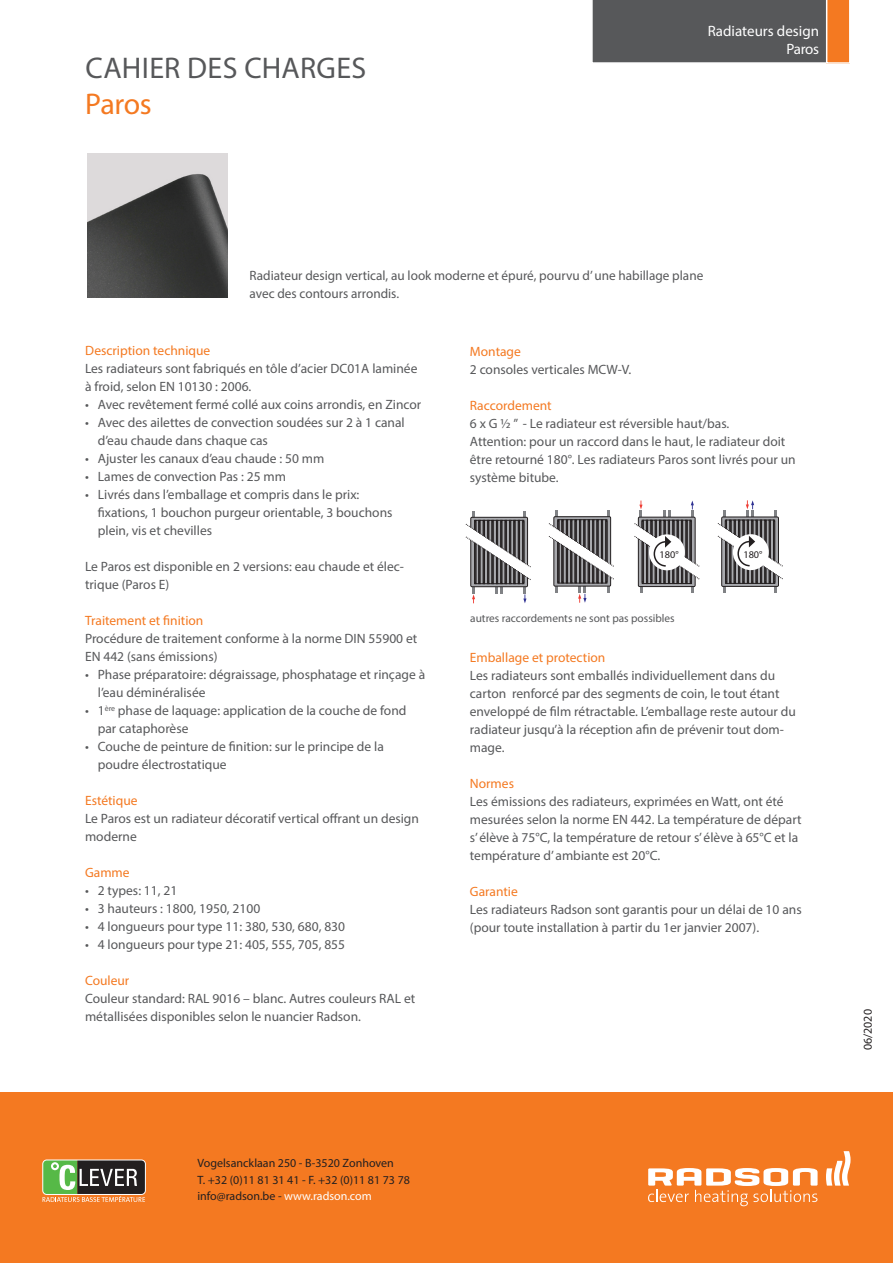
<style>
.page{position:relative;width:893px;height:1263px;background:#fff}
.page>*{position:absolute;margin:0;border:0;box-sizing:border-box;transform-origin:0 0}
.Heading_Large_-_extr{font:30px "Myriad Pro";letter-spacing:.01em;color:#57585a}
.Heading_Large_-_extr-2{font:30px "Myriad Pro";letter-spacing:-.015em;color:#f47921}
.t1{font:15px "Myriad Pro";color:#fff}
.zBasicText{font:13.5px/18px "Myriad Pro";color:#57585a}
.zBasicSubtitles{font:13.5px "Myriad Pro";color:#57585a}
.zBasicSubtitles-2{font:13.5px "Myriad Pro";color:#f47921}
.zBasicText-2{font:13.5px "Myriad Pro";color:#f47921}
.t2{font:12px "Myriad Pro";color:#231f20}
.Bulletpoints{font:11.4px "Myriad Pro";color:#57585a}
.t3{font:10.2px "Myriad Pro";color:#231f20}
.s1{color:#fff}
</style>
<div class="page">
<div style="left:0;top:1093px;width:893px;height:170px;background:#f47921"></div>
<svg style="left:826px;top:1151px;width:24px;height:34px"></svg>
<svg style="left:648px;top:1168px;width:170px;height:38px"></svg>
<svg style="left:43px;top:1160px;width:102px;height:42px;background:#797c59"></svg>
<svg style="left:592px;top:0;width:258px;height:64px;background:#6a615b"></svg>
<img style="left:87px;top:153px;width:141px;height:144px">
<svg style="left:465px;top:500px;width:318px;height:104px"></svg>
<p class="Heading_Large_-_extr" style="left:85px;top:50px;width:283px">CAHIER DES CHARGES</p>
<p class="Heading_Large_-_extr-2" style="left:85px;top:86px;width:68px">Paros</p>
<p class="t1" style="left:708px;top:22px;width:113px">Radiateurs design</p>
<p class="t1" style="left:786px;top:40px;width:34px">Paros</p>
<p class="zBasicSubtitles" style="left:250px;top:267px;width:455px">Radiateur design vertical, au look moderne et épuré, pourvu d’ une habillage plane</p>
<p class="zBasicSubtitles" style="left:250px;top:285px;width:151px">avec des contours arrondis.</p>
<p class="zBasicSubtitles-2" style="left:85px;top:342px;width:127px">Description technique</p>
<p class="zBasicText" style="left:85px;top:360px;width:334px">Les radiateurs sont fabriqués en tôle d’acier DC01A laminée à froid, selon EN 10130 : 2006.</p>
<p class="zBasicText" style="left:85px;top:396px;width:338px">• Avec revêtement fermé collé aux coins arrondis, en Zincor</p>
<p class="zBasicText" style="left:98px;top:414px;width:309px;text-indent:-13px">• Avec des ailettes de convection soudées sur 2 à 1 canal d’eau chaude dans chaque cas</p>
<p class="zBasicText" style="left:85px;top:450px;width:241px">• Ajuster les canaux d’eau chaude : 50 mm</p>
<p class="zBasicText" style="left:85px;top:468px;width:202px">• Lames de convection Pas : 25 mm</p>
<p class="zBasicText" style="left:98px;top:486px;width:296px;text-indent:-13px">• Livrés dans l’emballage et compris dans le prix: fixations, 1 bouchon purgeur orientable, 3 bouchons plein, vis et chevilles</p>
<p class="zBasicText" style="left:85px;top:558px;width:321px">Le Paros est disponible en 2 versions: eau chaude et élec&shy;trique (Paros E)</p>
<p class="zBasicSubtitles-2" style="left:85px;top:612px;width:120px">Traitement et finition</p>
<p class="zBasicText" style="left:85px;top:630px;width:334px">Procédure de traitement conforme à la norme DIN 55900 et<br>EN 442 (sans émissions)</p>
<p class="zBasicText" style="left:98px;top:666px;width:329px;text-indent:-13px">• Phase préparatoire: dégraissage, phosphatage et rinçage à l’eau déminéralisée</p>
<p class="zBasicText" style="left:98px;top:702px;width:310px;text-indent:-13px">• 1<sup>ère</sup> phase de laquage: application de la couche de fond par cataphorèse</p>
<p class="zBasicText" style="left:98px;top:738px;width:288px;text-indent:-13px">• Couche de peinture de finition: sur le principe de la poudre électrostatique</p>
<p class="zBasicSubtitles-2" style="left:85px;top:792px;width:54px">Estétique</p>
<p class="zBasicText" style="left:85px;top:810px;width:335px">Le Paros est un radiateur décoratif vertical offrant un design moderne</p>
<p class="zBasicSubtitles-2" style="left:85px;top:864px;width:46px">Gamme</p>
<p class="zBasicText" style="left:85px;top:882px;width:94px">• 2 types: 11, 21</p>
<p class="zBasicText" style="left:85px;top:900px;width:177px">• 3 hauteurs : 1800, 1950, 2100</p>
<p class="zBasicText" style="left:85px;top:918px;width:262px">• 4 longueurs pour type 11: 380, 530, 680, 830</p>
<p class="zBasicText" style="left:85px;top:936px;width:262px">• 4 longueurs pour type 21: 405, 555, 705, 855</p>
<p class="zBasicSubtitles-2" style="left:85px;top:972px;width:46px">Couleur</p>
<p class="zBasicText" style="left:85px;top:990px;width:332px">Couleur standard: RAL 9016 – blanc. Autres couleurs RAL et métallisées disponibles selon le nuancier Radson.</p>
<p class="zBasicSubtitles-2" style="left:470px;top:343px;width:53px">Montage</p>
<p class="zBasicText" style="left:470px;top:360px;width:163px">2 consoles verticales MCW-V.</p>
<p class="zBasicSubtitles-2" style="left:470px;top:397px;width:83px">Raccordement</p>
<p class="zBasicText" style="left:470px;top:414px;width:261px">6 x G ½ ” - Le radiateur est réversible haut/bas.</p>
<p class="zBasicText" style="left:470px;top:432px;width:327px">Attention: pour un raccord dans le haut, le radiateur doit être retourné 180°. Les radiateurs Paros sont livrés pour un système bitube.</p>
<p class="t3" style="left:659px;top:548px;width:21px">180°</p>
<p class="t3" style="left:743px;top:548px;width:21px">180°</p>
<p class="Bulletpoints" style="left:470px;top:611px;width:206px">autres raccordements ne sont pas possibles</p>
<p class="zBasicText-2" style="left:470px;top:649px;width:137px">Emballage et protection</p>
<p class="zBasicText" style="left:470px;top:666px;width:327px">Les radiateurs sont emballés individuellement dans du carton renforcé par des segments de coin, le tout étant enveloppé de film rétractable. L’emballage reste autour du radiateur jusqu’à la réception afin de prévenir tout dom&shy;mage.</p>
<p class="zBasicText-2" style="left:470px;top:775px;width:46px">Normes</p>
<p class="zBasicText" style="left:470px;top:792px;width:333px">Les émissions des radiateurs, exprimées en Watt, ont été mesurées selon la norme EN 442. La température de départ s’ élève à 75°C, la température de retour s’ élève à 65°C et la température d’ ambiante est 20°C.</p>
<p class="zBasicSubtitles-2" style="left:470px;top:883px;width:50px">Garantie</p>
<p class="zBasicText" style="left:470px;top:900px;width:333px">Les radiateurs Radson sont garantis pour un délai de 10 ans (pour toute installation à partir du 1er janvier 2007).</p>
<p class="t2" style="left:197px;top:1156px;width:198px">Vogelsancklaan 250 - B-3520 Zonhoven</p>
<p class="t2" style="left:197px;top:1172px;width:214px">T. +32 (0)11 81 31 41 - F. +32 (0)11 81 73 78</p>
<p class="t2" style="left:197px;top:1189px;width:176px">info@radson.be - <span class="s1">www.radson.com</span></p>
<p class="t2" style="left:860px;top:1050px;width:43px;rotate:-90deg">06/2020</p>
</div>
